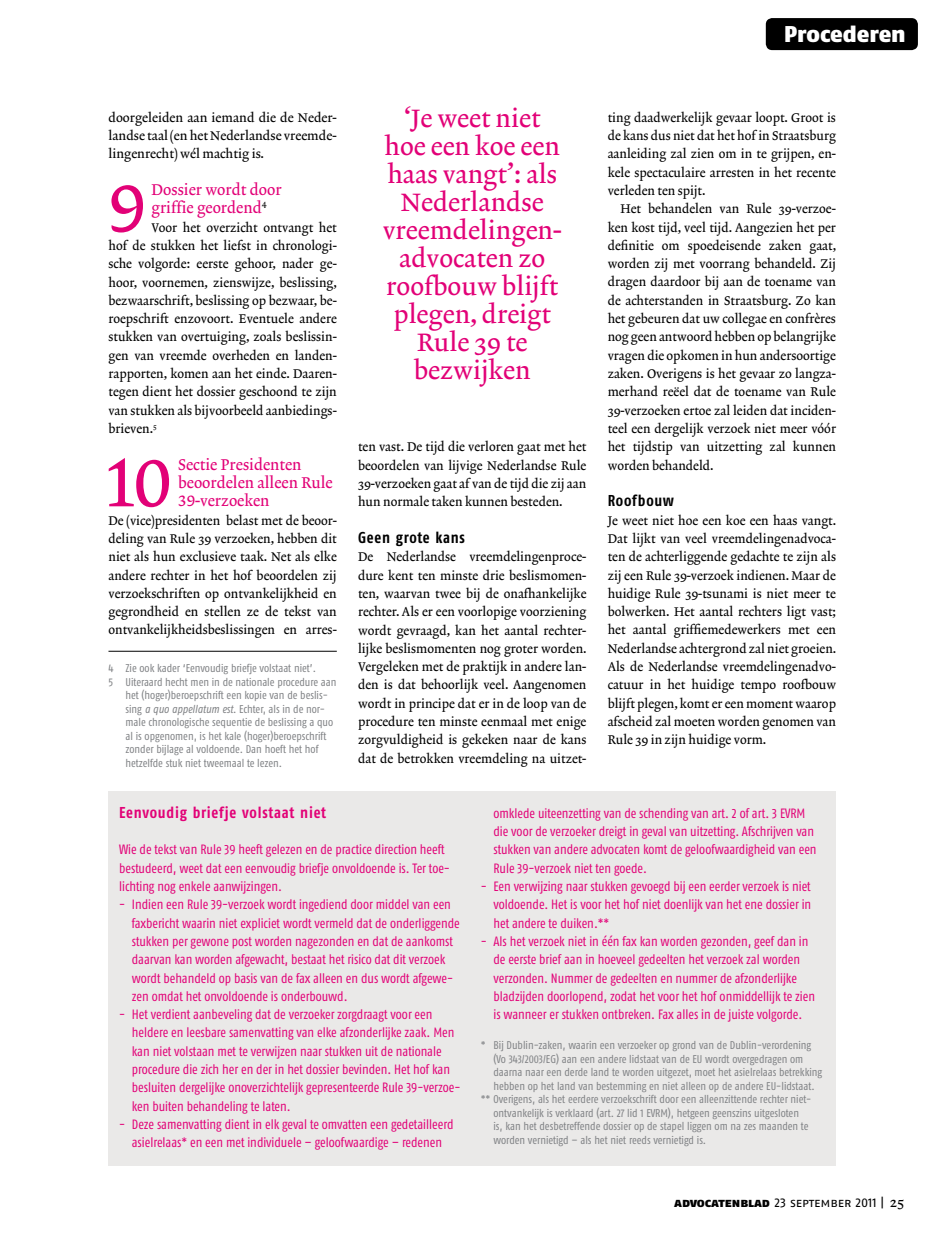
<style>
.page{position:relative;width:936px;height:1234px;background:#fff}
.page>*{position:absolute;margin:0;border:0;box-sizing:border-box;transform-origin:0 0}
.t1{font:69.75px "Lexicon No 2 Roman A Tab";color:#e20177}
.t2{font:25.5px/27.9px "Lexicon No 2 Roman A Txt";color:#e20177;text-align:center}
.t3{font:22.8px "Fago No Black Lf";letter-spacing:-.005em;color:#fff}
.t4{font:15.75px/18.3px "Lexicon No 2 Roman A Tab";color:#e20177}
.t5{font:15.75px "Fago Co Bold Lf";letter-spacing:.05em;color:#e20177}
.t6{font:15.75px "Fago Co Bold Lf";letter-spacing:.045em;color:#000}
.t7{font:13.5px/18.3px "Fago Co Regular Lf";color:#e20177}
.t8{font:12.75px/18.3px "Lexicon No 2 Roman A Txt";color:#000;text-align:justify}
.t9{font:12.75px "Fago No Regular Lf Caps";letter-spacing:-.01em;color:#000}
.t10{font:11.25px "Fago Co Regular Lf";color:#808285}
.s1{font-style:italic}
.s2{font-family:"Fago No Black Lf Caps"}
.s3{font-family:"Lexicon No 2 Roman A Txt";font-size:14.25px}
</style>
<div class="page">
<div style="left:108px;top:791px;width:728px;height:374px;background:#eae9e8"></div>
<hr style="left:108px;top:650px;width:229px;height:1px;background:#000">
<div style="left:765px;top:18px;width:152px;height:32px;background:#000;border-radius:6px"></div>
<h3 class="t3" style="left:784px;top:20px;width:123px">Procederen</h3>
<p class="t8" style="left:108px;top:109px;width:230px">doorgeleiden aan iemand die de Neder&shy;landse taal (en het Nederlandse vreemde&shy;lingenrecht) wél machtig is.</p>
<h1 class="t1" style="left:108px;top:167px;width:39px">9</h1>
<p class="t4" style="left:151px;top:181px;width:132px">Dossier wordt door griffie geordend<sup>4</sup></p>
<p class="t8" style="left:108px;top:219px;width:230px;text-indent:43px">Voor het overzicht ontvangt het hof de stukken het liefst in chronologi&shy;sche volgorde: eerste gehoor, nader ge&shy;hoor, voornemen, zienswijze, beslissing, bezwaarschrift, beslissing op bezwaar, be&shy;roepschrift enzovoort. Eventuele andere stukken van overtuiging, zoals beslissin&shy;gen van vreemde overheden en landen&shy;rapporten, komen aan het einde. Daaren&shy;tegen dient het dossier geschoond te zijn van stukken als bijvoorbeeld aanbiedings&shy;brieven.<sup>5</sup></p>
<h1 class="t1" style="left:102px;top:441px;width:71px">10</h1>
<p class="t4" style="left:178px;top:456px;width:156px">Sectie Presidenten beoordelen alleen Rule<br>39-verzoeken</p>
<p class="t8" style="left:108px;top:511px;width:230px">De (vice)presidenten belast met de beoor&shy;deling van Rule 39 verzoeken, hebben dit niet als hun exclusieve taak. Net als elke andere rechter in het hof beoordelen zij verzoekschriften op ontvankelijkheid en gegrondheid en stellen ze de tekst van ontvankelijkheidsbeslissingen en arres-</p>
<p class="t10" style="left:108px;top:662px;width:209px">4 Zie ook kader ‘Eenvoudig briefje volstaat niet’.</p>
<p class="t10" style="left:108px;top:675px;width:229px">5 Uiteraard hecht men in de nationale procedure aan</p>
<p class="t10" style="left:125px;top:689px;width:204px">het (hoger)beroepschrift een kopie van de beslis-</p>
<p class="t10" style="left:125px;top:702px;width:201px">sing <span class="s1">a quo appellatum est</span>. Echter, als in de nor-</p>
<p class="t10" style="left:125px;top:716px;width:209px">male chronologische sequentie de beslissing a quo</p>
<p class="t10" style="left:125px;top:729px;width:202px">al is opgenomen, is het kale (hoger)beroepschrift</p>
<p class="t10" style="left:125px;top:743px;width:195px">zonder bijlage al voldoende. Dan hoeft het hof</p>
<p class="t10" style="left:125px;top:756px;width:158px">hetzelfde stuk niet tweemaal te lezen.</p>
<h2 class="t2" style="left:383px;top:106px;width:179px">‘Je weet niet hoe een koe een haas vangt’: als<br>Nederlandse vreemdelingen&shy;advocaten zo roofbouw blijft plegen, dreigt<br>Rule 39 te bezwijken</h2>
<p class="t8" style="left:358px;top:438px;width:230px">ten vast. De tijd die verloren gaat met het beoordelen van lijvige Nederlandse Rule 39-verzoeken gaat af van de tijd die zij aan hun normale taken kunnen besteden.</p>
<p class="t6" style="left:358px;top:528px;width:108px">Geen grote kans</p>
<p class="t8" style="left:358px;top:548px;width:230px">De Nederlandse vreemdelingenproce&shy;dure kent ten minste drie beslismomen&shy;ten, waarvan twee bij de onafhankelijke rechter. Als er een voorlopige voorziening wordt gevraagd, kan het aantal rechter&shy;lijke beslismomenten nog groter worden.<br>Vergeleken met de praktijk in andere lan&shy;den is dat behoorlijk veel. Aangenomen wordt in principe dat er in de loop van de procedure ten minste eenmaal met enige zorgvuldigheid is gekeken naar de kans dat de betrokken vreemdeling na uitzet-</p>
<p class="t8" style="left:607px;top:109px;width:230px">ting daadwerkelijk gevaar loopt. Groot is de kans dus niet dat het hof in Straatsburg aanleiding zal zien om in te grijpen, en&shy;kele spectaculaire arresten in het recente verleden ten spijt.</p>
<p class="t8" style="left:607px;top:200px;width:230px;text-indent:13px">Het behandelen van Rule 39-verzoe&shy;ken kost tijd, veel tijd. Aangezien het per definitie om spoedeisende zaken gaat, worden zij met voorrang behandeld. Zij dragen daardoor bij aan de toename van de achterstanden in Straatsburg. Zo kan het gebeuren dat uw collegae en confrères nog geen antwoord hebben op belangrijke vragen die opkomen in hun andersoortige zaken. Overigens is het gevaar zo langza&shy;merhand reëel dat de toename van Rule 39-verzoeken ertoe zal leiden dat inciden&shy;teel een dergelijk verzoek niet meer vóór het tijdstip van uitzetting zal kunnen worden behandeld.</p>
<p class="t6" style="left:607px;top:491px;width:68px">Roofbouw</p>
<p class="t8" style="left:607px;top:511px;width:230px">Je weet niet hoe een koe een haas vangt.<br>Dat lijkt van veel vreemdelingenadvoca&shy;ten de achterliggende gedachte te zijn als zij een Rule 39-verzoek indienen. Maar de huidige Rule 39-tsunami is niet meer te bolwerken. Het aantal rechters ligt vast; het aantal griffiemedewerkers met een Nederlandse achtergrond zal niet groeien.<br>Als de Nederlandse vreemdelingenadvo&shy;catuur in het huidige tempo roofbouw blijft plegen, komt er een moment waarop afscheid zal moeten worden genomen van Rule 39 in zijn huidige vorm.</p>
<p class="t5" style="left:119px;top:802px;width:208px">Eenvoudig briefje volstaat niet</p>
<p class="t7" style="left:119px;top:840px;width:332px">Wie de tekst van Rule 39 heeft gelezen en de practice direction heeft bestudeerd, weet dat een eenvoudig briefje onvoldoende is. Ter toe&shy;lichting nog enkele aanwijzingen.</p>
<p class="t7" style="left:132px;top:895px;width:329px;text-indent:-13px">- Indien een Rule 39-verzoek wordt ingediend door middel van een faxbericht waarin niet expliciet wordt vermeld dat de onderliggende stukken per gewone post worden nagezonden en dat de aankomst daarvan kan worden afgewacht, bestaat het risico dat dit verzoek wordt behandeld op basis van de fax alleen en dus wordt afgewe&shy;zen omdat het onvoldoende is onderbouwd.</p>
<p class="t7" style="left:132px;top:1004px;width:330px;text-indent:-13px">- Het verdient aanbeveling dat de verzoeker zorgdraagt voor een heldere en leesbare samenvatting van elke afzonderlijke zaak. Men kan niet volstaan met te verwijzen naar stukken uit de nationale procedure die zich her en der in het dossier bevinden. Het hof kan besluiten dergelijke onoverzichtelijk gepresenteerde Rule 39-verzoe&shy;ken buiten behandeling te laten.</p>
<p class="t7" style="left:119px;top:1114px;width:336px;text-align:center">- Deze samenvatting dient in elk geval te omvatten een gedetailleerd asielrelaas* en een met individuele – geloofwaardige – redenen</p>
<p class="t7" style="left:493px;top:803px;width:324px">omklede uiteenzetting van de schending van art. 2 of art. 3 EVRM die voor de verzoeker dreigt in geval van uitzetting. Afschrijven van stukken van andere advocaten komt de geloofwaardigheid van een Rule 39-verzoek niet ten goede.</p>
<p class="t7" style="left:493px;top:876px;width:319px;text-align:justify;text-indent:-13px">- Een verwijzing naar stukken gevoegd bij een eerder verzoek is niet voldoende. Het is voor het hof niet doenlijk van het ene dossier in het andere te duiken.**</p>
<p class="t7" style="left:493px;top:931px;width:323px;text-indent:-13px">- Als het verzoek niet in één fax kan worden gezonden, geef dan in de eerste brief aan in hoeveel gedeelten het verzoek zal worden verzonden. Nummer de gedeelten en nummer de afzonderlijke bladzijden doorlopend, zodat het voor het hof onmiddellijk te zien is wanneer er stukken ontbreken. Fax alles in de juiste volgorde.</p>
<p class="t10" style="left:480px;top:1038px;width:332px">* Bij Dublin-zaken, waarin een verzoeker op grond van de Dublin-verordening</p>
<p class="t10" style="left:493px;top:1052px;width:311px">(Vo 343/2003/EG) aan een andere lidstaat van de EU wordt overgedragen om</p>
<p class="t10" style="left:493px;top:1065px;width:330px">daarna naar een derde land te worden uitgezet, moet het asielrelaas betrekking</p>
<p class="t10" style="left:493px;top:1079px;width:323px">hebben op het land van bestemming en niet alleen op de andere EU-lidstaat.</p>
<p class="t10" style="left:480px;top:1092px;width:332px">** Overigens, als het eerdere verzoekschrift door een alleenzittende rechter niet-</p>
<p class="t10" style="left:493px;top:1106px;width:307px">ontvankelijk is verklaard (art. 27 lid 1 EVRM), hetgeen geenszins uitgesloten</p>
<p class="t10" style="left:493px;top:1119px;width:316px">is, kan het desbetreffende dossier op de stapel liggen om na zes maanden te</p>
<p class="t10" style="left:493px;top:1133px;width:214px">worden vernietigd – als het niet reeds vernietigd is.</p>
<p class="t9" style="left:674px;top:1194px;width:232px"><span class="s2">advocatenblad</span> 23 september 2011 | <span class="s3">25</span></p>
</div>
